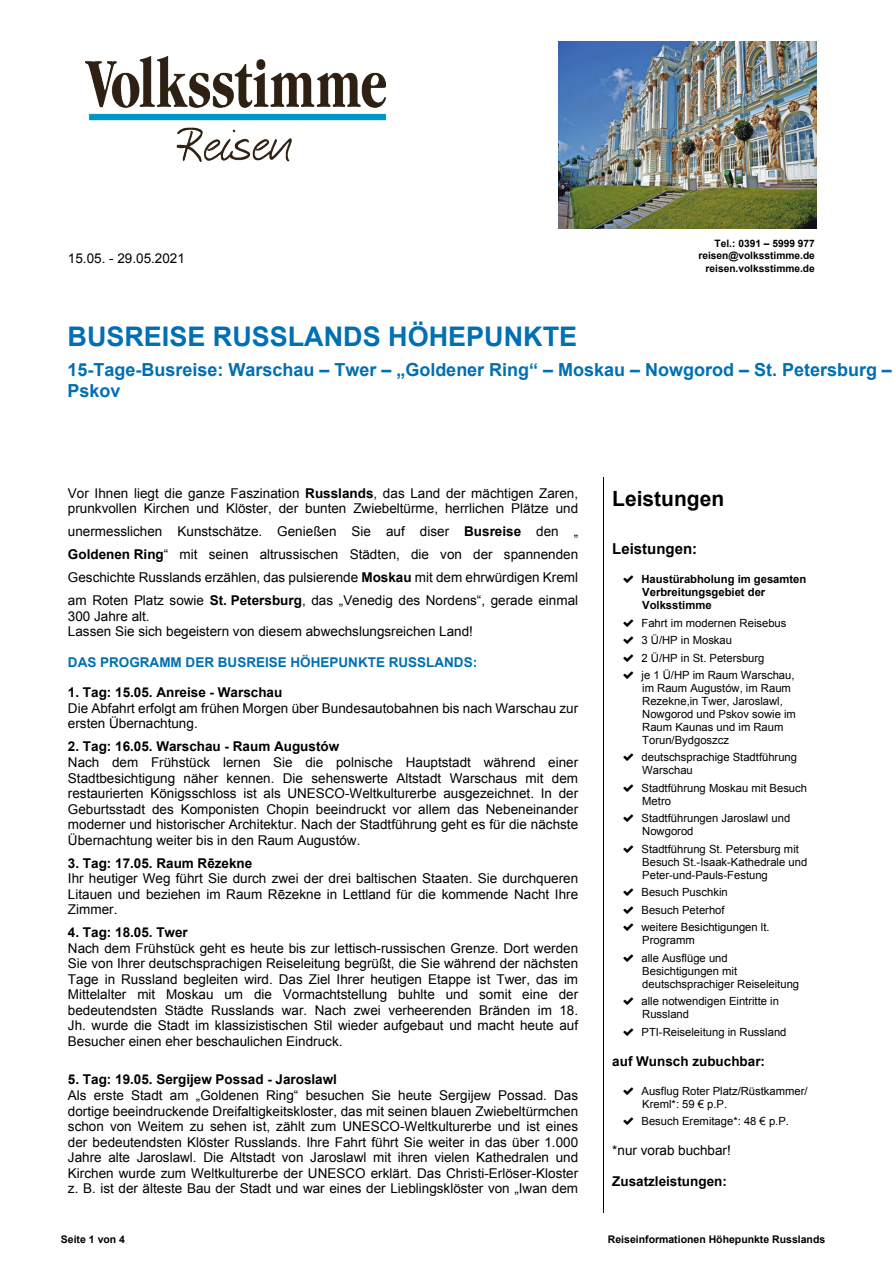
<style>
.page{position:relative;width:893px;height:1263px;background:#fff}
.page>*{position:absolute;margin:0;border:0;box-sizing:border-box;transform-origin:0 0}
.t1{font:700 27px "Arial";color:#006fb3}
.t2{font:700 21px "Arial";color:#000}
.t3{font:700 18px/20.7px "Arial";color:#006fb3}
.t4{font:700 15px "Arial";color:#000}
.t5{font:13.5px/15.6px "Arial";color:#000;text-align:justify}
.t6{font:700 13.5px "Arial";color:#000}
.t7{font:700 13.5px "Arial";color:#006fb3}
.t8{font:11.25px/12.9px "Arial";color:#000}
.t9{font:700 11.25px/12.9px "Arial";color:#000}
.t10{font:700 10.5px "Arial";color:#000}
.t11{font:700 10.2px/12.3px "Arial";color:#000;text-align:right}
.s1{font-weight:700}
</style>
<div class="page">
<hr style="left:603px;top:478px;width:1px;height:735px;background:#000">
<img style="left:86px;top:56px;width:300px;height:105px">
<img style="left:558px;top:41px;width:258px;height:188px">
<p class="t5" style="left:68px;top:252px;width:119px">15.05. - 29.05.2021</p>
<p class="t11" style="left:698px;top:238px;width:118px">Tel.: 0391 – 5999 977 reisen@volksstimme.de reisen.volksstimme.de</p>
<h1 class="t1" style="left:68px;top:326px;width:511px">BUSREISE RUSSLANDS HÖHEPUNKTE</h1>
<h3 class="t3" style="left:68px;top:361px;width:826px">15-Tage-Busreise: Warschau – Twer – „Goldener Ring“ – Moskau – Nowgorod – St. Petersburg –<br>Pskov</h3>
<p class="t5" style="left:68px;top:486px;width:512px">Vor Ihnen liegt die ganze Faszination <span class="s1">Russlands</span>, das Land der mächtigen Zaren, prunkvollen Kirchen und Klöster, der bunten Zwiebeltürme, herrlichen Plätze und</p>
<p class="t5" style="left:68px;top:521px;width:512px;line-height:23.1px">unermesslichen Kunstschätze. Genießen Sie auf diser <span class="s1">Busreise</span> den „ <span class="s1">Goldenen Ring</span>“ mit seinen altrussischen Städten, die von der spannenden Geschichte Russlands erzählen, das pulsierende <span class="s1">Moskau</span> mit dem ehrwürdigen Kreml am Roten Platz sowie <span class="s1">St. Petersburg</span>, das „Venedig des Nordens“, gerade einmal</p>
<p class="t5" style="left:68px;top:609px;width:407px">300 Jahre alt.<br>Lassen Sie sich begeistern von diesem abwechslungsreichen Land!</p>
<p class="t7" style="left:68px;top:657px;width:411px">DAS PROGRAMM DER BUSREISE HÖHEPUNKTE RUSSLANDS:</p>
<p class="t6" style="left:68px;top:687px;width:216px">1. Tag: 15.05. Anreise - Warschau</p>
<p class="t5" style="left:68px;top:702px;width:512px">Die Abfahrt erfolgt am frühen Morgen über Bundesautobahnen bis nach Warschau zur ersten Übernachtung.</p>
<p class="t6" style="left:68px;top:742px;width:273px">2. Tag: 16.05. Warschau - Raum Augustów</p>
<p class="t5" style="left:68px;top:756px;width:512px">Nach dem Frühstück lernen Sie die polnische Hauptstadt während einer Stadtbesichtigung näher kennen. Die sehenswerte Altstadt Warschaus mit dem restaurierten Königsschloss ist als UNESCO-Weltkulturerbe ausgezeichnet. In der Geburtsstadt des Komponisten Chopin beeindruckt vor allem das Nebeneinander moderner und historischer Architektur. Nach der Stadtführung geht es für die nächste Übernachtung weiter bis in den Raum Augustów.</p>
<p class="t6" style="left:68px;top:858px;width:186px">3. Tag: 17.05. Raum Rēzekne</p>
<p class="t5" style="left:68px;top:872px;width:512px">Ihr heutiger Weg führt Sie durch zwei der drei baltischen Staaten. Sie durchqueren Litauen und beziehen im Raum Rēzekne in Lettland für die kommende Nacht Ihre Zimmer.</p>
<p class="t6" style="left:68px;top:927px;width:121px">4. Tag: 18.05. Twer</p>
<p class="t5" style="left:68px;top:941px;width:512px">Nach dem Frühstück geht es heute bis zur lettisch-russischen Grenze. Dort werden Sie von Ihrer deutschsprachigen Reiseleitung begrüßt, die Sie während der nächsten Tage in Russland begleiten wird. Das Ziel Ihrer heutigen Etappe ist Twer, das im Mittelalter mit Moskau um die Vormachtstellung buhlte und somit eine der bedeutendsten Städte Russlands war. Nach zwei verheerenden Bränden im 18.<br>Jh. wurde die Stadt im klassizistischen Stil wieder aufgebaut und macht heute auf Besucher einen eher beschaulichen Eindruck.</p>
<p class="t6" style="left:68px;top:1075px;width:271px">5. Tag: 19.05. Sergijew Possad - Jaroslawl</p>
<p class="t5" style="left:68px;top:1089px;width:512px">Als erste Stadt am „Goldenen Ring“ besuchen Sie heute Sergijew Possad. Das dortige beeindruckende Dreifaltigkeitskloster, das mit seinen blauen Zwiebeltürmchen schon von Weitem zu sehen ist, zählt zum UNESCO-Weltkulturerbe und ist eines der bedeutendsten Klöster Russlands. Ihre Fahrt führt Sie weiter in das über 1.000<br>Jahre alte Jaroslawl. Die Altstadt von Jaroslawl mit ihren vielen Kathedralen und Kirchen wurde zum Weltkulturerbe der UNESCO erklärt. Das Christi-Erlöser-Kloster z. B. ist der älteste Bau der Stadt und war eines der Lieblingsklöster von „Iwan dem</p>
<h2 class="t2" style="left:612px;top:490px;width:113px">Leistungen</h2>
<p class="t4" style="left:612px;top:543px;width:86px">Leistungen:</p>
<p class="t9" style="left:641px;top:574px;width:166px">Haustürabholung im gesamten<br>Verbreitungsgebiet der<br>Volksstimme</p>
<p class="t8" style="left:641px;top:615px;width:155px;line-height:17.5px">Fahrt im modernen Reisebus<br>3 Ü/HP in Moskau<br>2 Ü/HP in St. Petersburg<br>je 1 Ü/HP im Raum Warschau,</p>
<p class="t8" style="left:642px;top:683px;width:155px">im Raum Augustów, im Raum<br>Rezekne,in Twer, Jaroslawl,<br>Nowgorod und Pskov sowie im<br>Raum Kaunas und im Raum<br>Torun/Bydgoszcz</p>
<p class="t8" style="left:641px;top:752px;width:157px">deutschsprachige Stadtführung<br>Warschau</p>
<p class="t8" style="left:641px;top:782px;width:167px">Stadtführung Moskau mit Besuch<br>Metro</p>
<p class="t8" style="left:641px;top:813px;width:150px">Stadtführungen Jaroslawl und<br>Nowgorod</p>
<p class="t8" style="left:641px;top:843px;width:167px">Stadtführung St. Petersburg mit<br>Besuch St.-Isaak-Kathedrale und<br>Peter-und-Pauls-Festung</p>
<p class="t8" style="left:641px;top:885px;width:130px;line-height:17.5px">Besuch Puschkin<br>Besuch Peterhof<br>weitere Besichtigungen lt.</p>
<p class="t8" style="left:641px;top:933px;width:88px;line-height:17.5px">Programm<br>alle Ausflüge und</p>
<p class="t8" style="left:642px;top:965px;width:158px">Besichtigungen mit deutschsprachiger Reiseleitung</p>
<p class="t8" style="left:641px;top:996px;width:139px">alle notwendigen Eintritte in<br>Russland</p>
<p class="t8" style="left:641px;top:1026px;width:146px">PTI-Reiseleitung in Russland</p>
<p class="t6" style="left:612px;top:1056px;width:154px">auf Wunsch zubuchbar:</p>
<p class="t8" style="left:641px;top:1085px;width:168px">Ausflug Roter Platz/Rüstkammer/<br>Kreml*: 59 € p.P.</p>
<p class="t8" style="left:641px;top:1116px;width:149px">Besuch Eremitage*: 48 € p.P.</p>
<p class="t5" style="left:612px;top:1144px;width:120px">*nur vorab buchbar!</p>
<p class="t6" style="left:612px;top:1176px;width:116px">Zusatzleistungen:</p>
<p class="t10" style="left:61px;top:1235px;width:66px">Seite 1 von 4</p>
<p class="t10" style="left:608px;top:1235px;width:219px">Reiseinformationen Höhepunkte Russlands</p>
</div>
